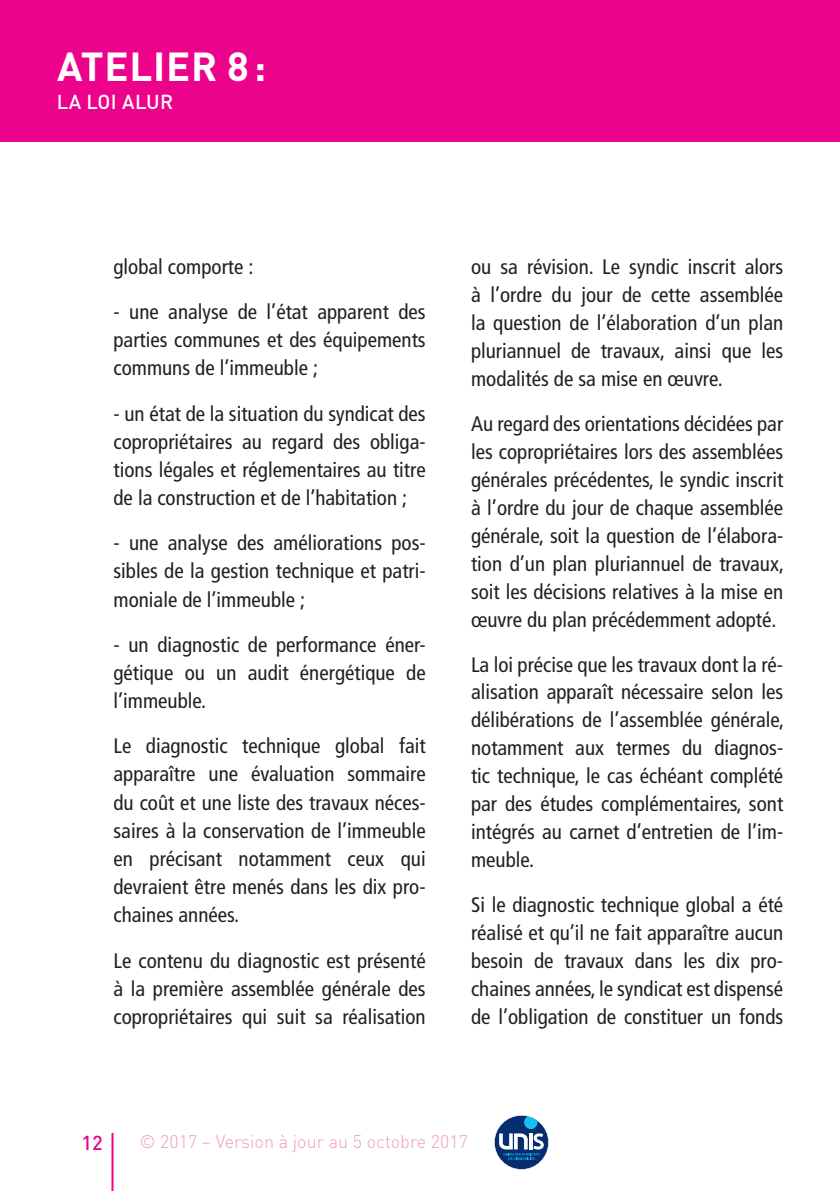
<style>
.page{position:relative;width:840px;height:1191px;background:#fff}
.page>*{position:absolute;margin:0;border:0;box-sizing:border-box;transform-origin:0 0}
.t1{font:700 40px "DIN Pro";letter-spacing:.02em;color:#fff}
.t2{font:condensed 21px/28px "Frutiger";color:#231f20;text-align:justify}
.t3{font:500 20px "DIN Pro";letter-spacing:.02em;color:#fff}
.t4{font:500 20px "DIN Pro";color:#ed028c}
.t5{font:300 18px "DIN Pro";color:#f499c2}
</style>
<div class="page">
<div style="left:0;top:0;width:839px;height:142px;background:#ed028c"></div>
<hr style="left:111px;top:1133px;width:2px;height:58px;background:#ed028c">
<svg style="left:494px;top:1115px;width:54px;height:54px"></svg>
<h1 class="t1" style="left:57px;top:33px;width:210px">ATELIER 8 :</h1>
<p class="t3" style="left:57px;top:86px;width:118px">LA LOI ALUR</p>
<p class="t2" style="left:113px;top:253px;width:141px">global comporte :</p>
<p class="t2" style="left:113px;top:298px;width:313px">- une analyse de l’état apparent des parties communes et des équipements communs de l’immeuble ;</p>
<p class="t2" style="left:113px;top:399px;width:313px">- un état de la situation du syndicat des copropriétaires au regard des obliga&shy;tions légales et réglementaires au titre de la construction et de l’habitation ;</p>
<p class="t2" style="left:113px;top:529px;width:313px">- une analyse des améliorations pos&shy;sibles de la gestion technique et patri&shy;moniale de l’immeuble ;</p>
<p class="t2" style="left:113px;top:630px;width:313px">- un diagnostic de performance éner&shy;gétique ou un audit énergétique de l’immeuble.</p>
<p class="t2" style="left:113px;top:732px;width:313px">Le diagnostic technique global fait apparaître une évaluation sommaire du coût et une liste des travaux néces&shy;saires à la conservation de l’immeuble en précisant notamment ceux qui devraient être menés dans les dix pro&shy;chaines années.</p>
<p class="t2" style="left:113px;top:946px;width:313px">Le contenu du diagnostic est présenté à la première assemblée générale des copropriétaires qui suit sa réalisation</p>
<p class="t2" style="left:471px;top:253px;width:313px">ou sa révision. Le syndic inscrit alors à l’ordre du jour de cette assemblée la question de l’élaboration d’un plan pluriannuel de travaux, ainsi que les modalités de sa mise en œuvre.</p>
<p class="t2" style="left:471px;top:410px;width:314px">Au regard des orientations décidées par les copropriétaires lors des assemblées générales précédentes, le syndic inscrit à l’ordre du jour de chaque assemblée générale, soit la question de l’élabora&shy;tion d’un plan pluriannuel de travaux, soit les décisions relatives à la mise en œuvre du plan précédemment adopté.</p>
<p class="t2" style="left:471px;top:650px;width:314px">La loi précise que les travaux dont la ré&shy;alisation apparaît nécessaire selon les délibérations de l’assemblée générale, notamment aux termes du diagnos&shy;tic technique, le cas échéant complété par des études complémentaires, sont intégrés au carnet d’entretien de l’im&shy;meuble.</p>
<p class="t2" style="left:471px;top:891px;width:313px">Si le diagnostic technique global a été réalisé et qu’il ne fait apparaître aucun besoin de travaux dans les dix pro&shy;chaines années, le syndicat est dispensé de l’obligation de constituer un fonds</p>
<p class="t4" style="left:81px;top:1126px;width:23px">12</p>
<p class="t5" style="left:139px;top:1127px;width:329px">© 2017 – Version à jour au 5 octobre 2017</p>
</div>
